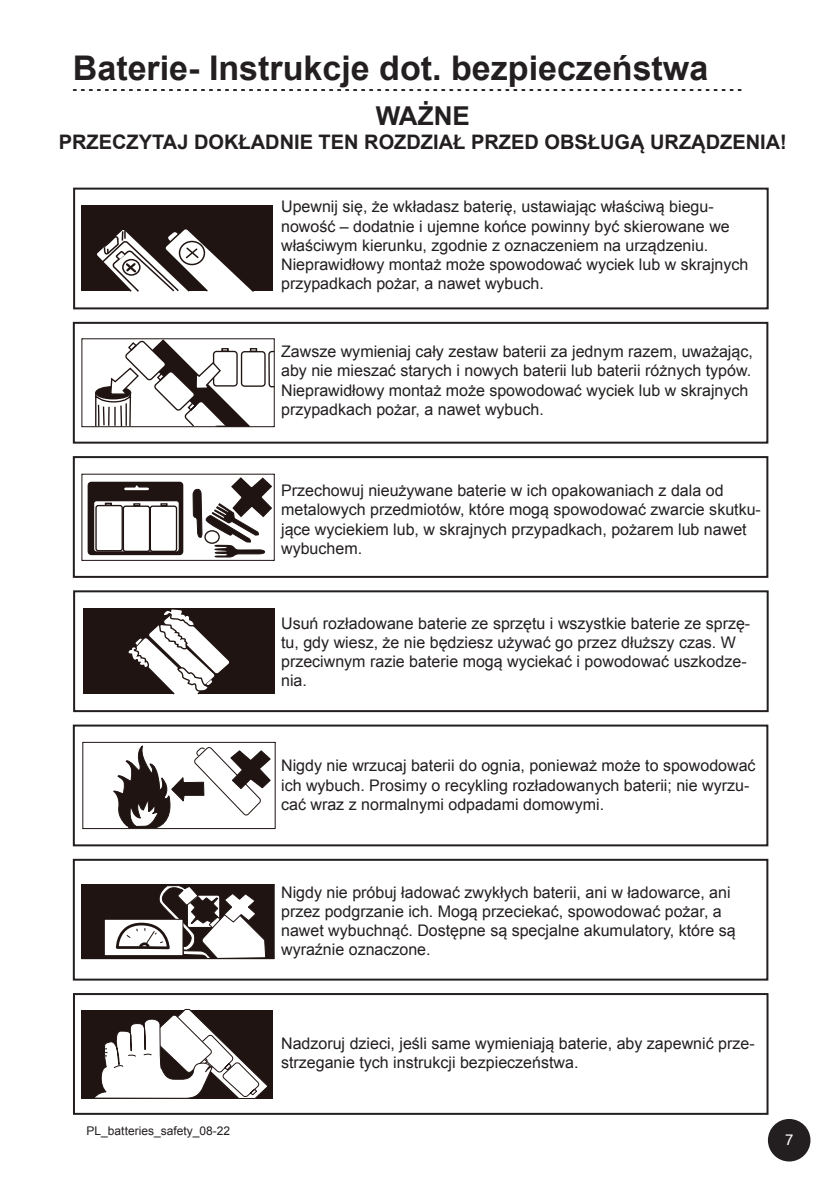
<style>
.page{position:relative;width:840px;height:1191px;background:#fff}
.page>*{position:absolute;margin:0;border:0;box-sizing:border-box;transform-origin:0 0}
.t1{font:700 34px "Arial";color:#231f20}
.t2{font:700 26px "Arial";color:#231f20}
.t3{font:700 20px "Arial";color:#231f20}
.t4{font:16px/19.2px "Arial";color:#231f20}
.t5{font:16px "Acumin Pro";color:#fff}
.t6{font:12px "Arial";color:#231f20}
</style>
<div class="page">
<div style="left:768px;top:1120px;width:41px;height:40px;background:#231f20;border-radius:50%"></div>
<div style="left:767px;top:1119px;width:43px;height:42px;border:2px solid #231f20;border-radius:50%"></div>
<div style="left:82px;top:205px;width:191px;height:86px;background:#1f1412"></div>
<svg style="left:97px;top:230px;width:30px;height:56px"></svg>
<svg style="left:73px;top:89px;width:668px;height:2px"></svg>
<div style="left:73px;top:188px;width:695px;height:121px;border:2px solid #231f20"></div>
<div style="left:73px;top:322px;width:695px;height:121px;border:2px solid #231f20"></div>
<svg style="left:127px;top:89px;width:148px;height:339px"></svg>
<svg style="left:94px;top:339px;width:158px;height:89px"></svg>
<hr style="left:81px;top:338px;width:1px;height:88px;background:#1f1412">
<hr style="left:82px;top:426px;width:192px;height:1px;background:#1f1412">
<hr style="left:274px;top:339px;width:1px;height:88px;background:#1f1412">
<hr style="left:82px;top:338px;width:192px;height:1px;background:#1f1412">
<div style="left:73px;top:456px;width:695px;height:122px;border:2px solid #231f20"></div>
<div style="left:88px;top:482px;width:94px;height:72px;background:#1f1412;border-radius:3px"></div>
<div style="left:88px;top:482px;width:95px;height:73px;border:1px solid #1f1412;border-radius:3px"></div>
<svg style="left:92px;top:477px;width:180px;height:81px"></svg>
<hr style="left:123px;top:487px;width:27px;height:4px;background:#fff;border-radius:2px">
<div style="left:123px;top:486px;width:27px;height:5px;border:1px solid #1f1412;border-radius:2px"></div>
<hr style="left:81px;top:474px;width:1px;height:86px;background:#1f1412">
<hr style="left:82px;top:560px;width:192px;height:1px;background:#1f1412">
<hr style="left:274px;top:474px;width:1px;height:86px;background:#1f1412">
<hr style="left:82px;top:474px;width:192px;height:1px;background:#1f1412">
<div style="left:73px;top:590px;width:695px;height:122px;border:2px solid #231f20"></div>
<div style="left:82px;top:608px;width:192px;height:85px;background:#1f1412"></div>
<svg style="left:126px;top:609px;width:106px;height:86px"></svg>
<div style="left:73px;top:724px;width:695px;height:122px;border:2px solid #231f20"></div>
<div style="left:73px;top:858px;width:695px;height:122px;border:2px solid #231f20"></div>
<div style="left:73px;top:993px;width:695px;height:121px;border:2px solid #231f20"></div>
<svg style="left:113px;top:746px;width:158px;height:82px"></svg>
<hr style="left:82px;top:742px;width:1px;height:86px;background:#1f1412">
<hr style="left:82px;top:828px;width:193px;height:1px;background:#1f1412">
<hr style="left:275px;top:742px;width:1px;height:87px;background:#1f1412">
<hr style="left:83px;top:742px;width:192px;height:1px;background:#1f1412">
<div style="left:81px;top:884px;width:193px;height:75px;background:#1f1412"></div>
<div style="left:104px;top:919px;width:79px;height:36px;background:#fff"></div>
<div style="left:104px;top:919px;width:79px;height:37px;border:1px solid #1f1412"></div>
<svg style="left:114px;top:885px;width:152px;height:73px"></svg>
<hr style="left:274px;top:884px;width:1px;height:75px;background:#1f1412">
<div style="left:81px;top:1010px;width:192px;height:89px;background:#1f1412"></div>
<svg style="left:95px;top:1008px;width:172px;height:91px"></svg>
<h1 class="t1" style="left:73px;top:49px;width:636px">Baterie- Instrukcje dot. bezpieczeństwa</h1>
<h2 class="t2" style="left:375px;top:102px;width:95px">WAŻNE</h2>
<p class="t3" style="left:59px;top:131px;width:729px">PRZECZYTAJ DOKŁADNIE TEN ROZDZIAŁ PRZED OBSŁUGĄ URZĄDZENIA!</p>
<p class="t4" style="left:281px;top:197px;width:468px">Upewnij się, że wkładasz baterię, ustawiając właściwą biegu&shy;nowość – dodatnie i ujemne końce powinny być skierowane we właściwym kierunku, zgodnie z oznaczeniem na urządzeniu.<br>Nieprawidłowy montaż może spowodować wyciek lub w skrajnych przypadkach pożar, a nawet wybuch.</p>
<p class="t4" style="left:281px;top:342px;width:473px">Zawsze wymieniaj cały zestaw baterii za jednym razem, uważając, aby nie mieszać starych i nowych baterii lub baterii różnych typów.<br>Nieprawidłowy montaż może spowodować wyciek lub w skrajnych przypadkach pożar, a nawet wybuch.</p>
<p class="t4" style="left:281px;top:481px;width:481px">Przechowuj nieużywane baterie w ich opakowaniach z dala od metalowych przedmiotów, które mogą spowodować zwarcie skutku&shy;jące wyciekiem lub, w skrajnych przypadkach, pożarem lub nawet wybuchem.</p>
<p class="t4" style="left:281px;top:613px;width:470px">Usuń rozładowane baterie ze sprzętu i wszystkie baterie ze sprzę&shy;tu, gdy wiesz, że nie będziesz używać go przez dłuższy czas. W przeciwnym razie baterie mogą wyciekać i powodować uszkodze&shy;nia.</p>
<p class="t4" style="left:281px;top:756px;width:475px">Nigdy nie wrzucaj baterii do ognia, ponieważ może to spowodować ich wybuch. Prosimy o recykling rozładowanych baterii; nie wyrzu&shy;cać wraz z normalnymi odpadami domowymi.</p>
<p class="t4" style="left:281px;top:882px;width:456px">Nigdy nie próbuj ładować zwykłych baterii, ani w ładowarce, ani przez podgrzanie ich. Mogą przeciekać, spowodować pożar, a nawet wybuchnąć. Dostępne są specjalne akumulatory, które są wyraźnie oznaczone.</p>
<p class="t6" style="left:87px;top:1124px;width:145px">PL_batteries_safety_08-22</p>
<p class="t4" style="left:281px;top:1033px;width:475px">Nadzoruj dzieci, jeśli same wymieniają baterie, aby zapewnić prze&shy;strzeganie tych instrukcji bezpieczeństwa.</p>
<p class="t5" style="left:785px;top:1128px;width:9px">7</p>
</div>
